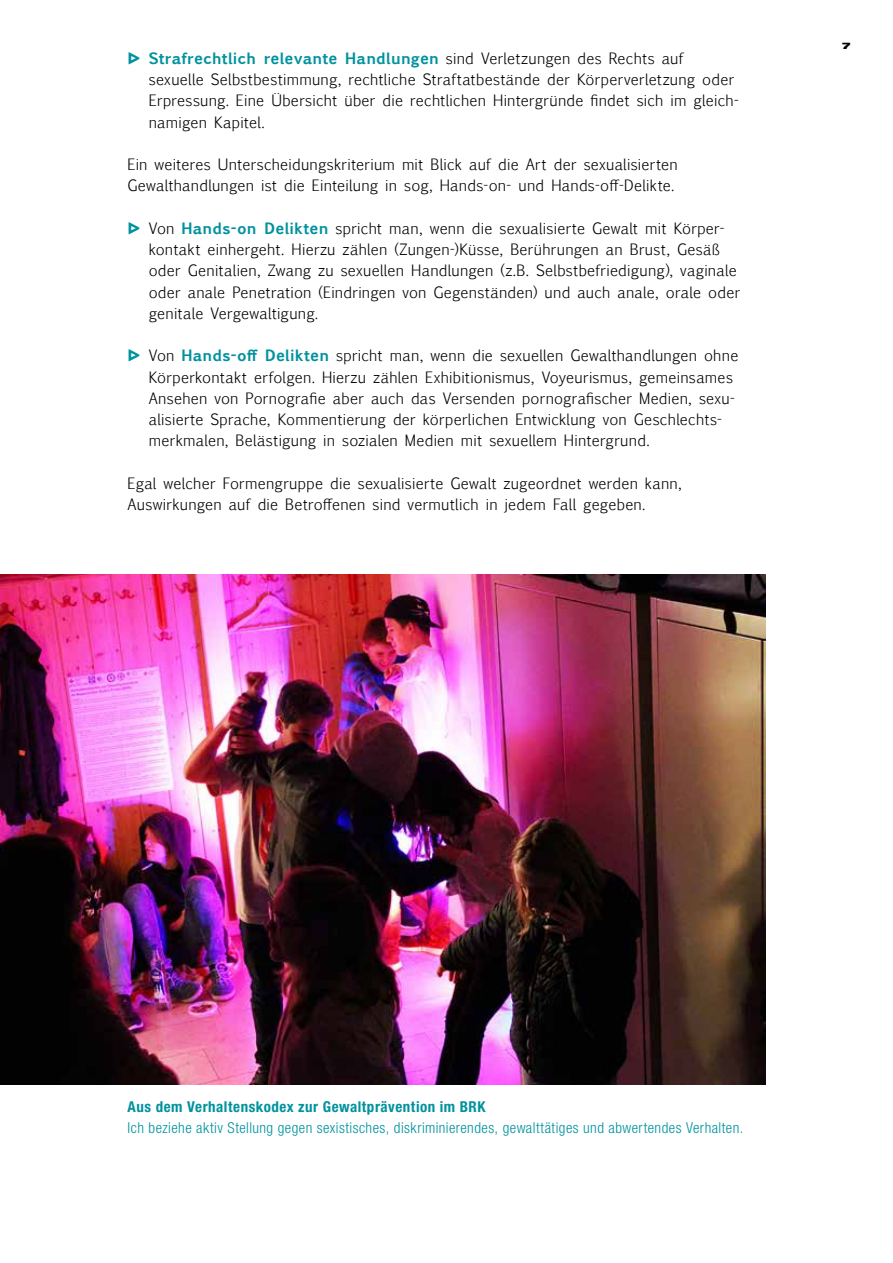
<style>
.page{position:relative;width:893px;height:1263px;background:#fff}
.page>*{position:absolute;margin:0;border:0;box-sizing:border-box;transform-origin:0 0}
.t1{font:300 15px/21.3px "Pigiarniq";letter-spacing:.015em;color:#000}
.t2{font:300 condensed 15px "Helvetica Neue LT Std";letter-spacing:.03em;color:#00929e}
.t3{font:700 condensed 15px "Helvetica Neue LT Std";letter-spacing:.035em;color:#00929e}
.t4{font:900 expanded 9px "Helvetica Neue LT Std";color:#000}
.s1{font-weight:800;color:#00929e}
.s2{font-weight:700;color:#00929e}
</style>
<div class="page">
<img style="left:0;top:574px;width:765px;height:510px">
<p class="t1" style="left:149px;top:47px;width:592px;text-indent:-21px"><span class="s1">ᐅ</span> <span class="s2">Strafrechtlich relevante Handlungen</span> sind Verletzungen des Rechts auf sexuelle Selbstbestimmung, rechtliche Straftatbestände der Körperverletzung oder Erpressung. Eine Übersicht über die rechtlichen Hintergründe findet sich im gleich&shy;namigen Kapitel.</p>
<p class="t1" style="left:128px;top:153px;width:552px">Ein weiteres Unterscheidungskriterium mit Blick auf die Art der sexualisierten<br>Gewalthandlungen ist die Einteilung in sog, Hands-on- und Hands-off-Delikte.</p>
<p class="t1" style="left:149px;top:217px;width:593px;text-indent:-21px"><span class="s1">ᐅ</span> Von <span class="s2">Hands-on Delikten</span> spricht man, wenn die sexualisierte Gewalt mit Körper&shy;kontakt einhergeht. Hierzu zählen (Zungen-)Küsse, Berührungen an Brust, Gesäß oder Genitalien, Zwang zu sexuellen Handlungen (z.B. Selbstbefriedigung), vaginale oder anale Penetration (Eindringen von Gegenständen) und auch anale, orale oder genitale Vergewaltigung.</p>
<p class="t1" style="left:149px;top:345px;width:591px;text-indent:-21px"><span class="s1">ᐅ</span> Von <span class="s2">Hands-off Delikten</span> spricht man, wenn die sexuellen Gewalthandlungen ohne Körperkontakt erfolgen. Hierzu zählen Exhibitionismus, Voyeurismus, gemeinsames Ansehen von Pornografie aber auch das Versenden pornografischer Medien, sexu&shy;alisierte Sprache, Kommentierung der körperlichen Entwicklung von Geschlechts&shy;merkmalen, Belästigung in sozialen Medien mit sexuellem Hintergrund.</p>
<p class="t1" style="left:128px;top:472px;width:556px">Egal welcher Formengruppe die sexualisierte Gewalt zugeordnet werden kann,<br>Auswirkungen auf die Betroffenen sind vermutlich in jedem Fall gegeben.</p>
<p class="t4" style="left:842px;top:40px;width:10px">7</p>
<p class="t3" style="left:128px;top:1097px;width:359px">Aus dem Verhaltenskodex zur Gewaltprävention im BRK</p>
<p class="t2" style="left:128px;top:1118px;width:617px">Ich beziehe aktiv Stellung gegen sexistisches, diskriminierendes, gewalttätiges und abwertendes Verhalten.</p>
</div>
